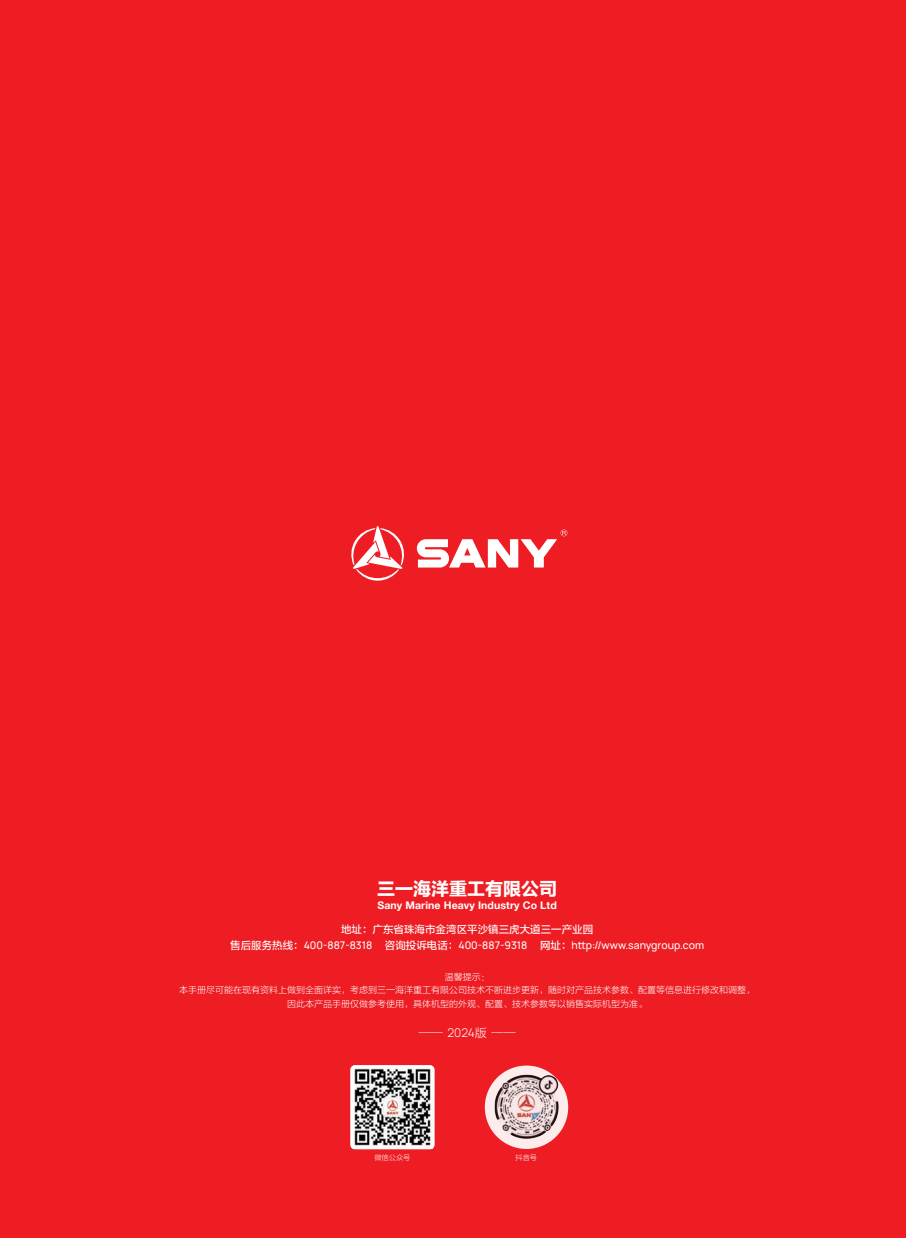
<style>
.page{position:relative;width:906px;height:1238px;background:#fff}
.page>*{position:absolute;margin:0;border:0;box-sizing:border-box;transform-origin:0 0}
.t1{font:18px "FZLTDHK GBK1 0";color:#fff}
.t2{font:12px "FZLTKHK GBK1 0";color:#fff}
.t3{font:500 10.5px "Manrope";color:#fff}
.t4{font:700 10.5px "Helvetica Neue";letter-spacing:.01em;color:#fff}
.t5{font:10.5px "FZLTZHUNHK GBK1 0";color:#fff}
.t6{font:9px/13.5px "FZLTKHK GBK1 0";color:#fff;text-align:center}
.t7{font:7.2px "FZLTKHK GBK1 0";color:#fff}
.s1{font-family:"FZLTZHUNHK GBK1 0";font-weight:400}
.s2{font-family:"Manrope";font-weight:300}
</style>
<div class="page">
<div style="left:0;top:0;width:906px;height:1237px;background:#ee1d23"></div>
<img style="left:350px;top:1065px;width:84px;height:84px">
<svg style="left:351px;top:526px;width:53px;height:54px"></svg>
<svg style="left:417px;top:529px;width:150px;height:38px"></svg>
<svg style="left:485px;top:1065px;width:83px;height:83px"></svg>
<img style="left:490px;top:1069px;width:71px;height:72px">
<h1 class="t1" style="left:377px;top:878px;width:181px">三一海洋重工有限公司</h1>
<p class="t5" style="left:341px;top:923px;width:253px">地址：广东省珠海市金湾区平沙镇三虎大道三一产业园</p>
<p class="t3" style="left:230px;top:937px;width:475px"><span class="s1">售后服务热线：</span>400-887-8318 <span class="s1">咨询投诉电话：</span>400-887-9318 <span class="s1">网址：</span>http://www.sanygroup.com</p>
<p class="t6" style="left:179px;top:969px;width:577px">温馨提示：<br>本手册尽可能在现有资料上做到全面详实，考虑到三一海洋重工有限公司技术不断进步更新，随时对产品技术参数、配置等信息进行修改和调整，因此本产品手册仅做参考使用，具体机型的外观、配置、技术参数等以销售实际机型为准。</p>
<h2 class="t2" style="left:419px;top:1026px;width:98px">—— <span class="s2">2024</span>版 ——</h2>
<p class="t4" style="left:377px;top:897px;width:181px">Sany Marine Heavy Industry Co Ltd</p>
<p class="t7" style="left:374px;top:1153px;width:38px">微信公众号</p>
<p class="t7" style="left:515px;top:1153px;width:23px">抖音号</p>
</div>
